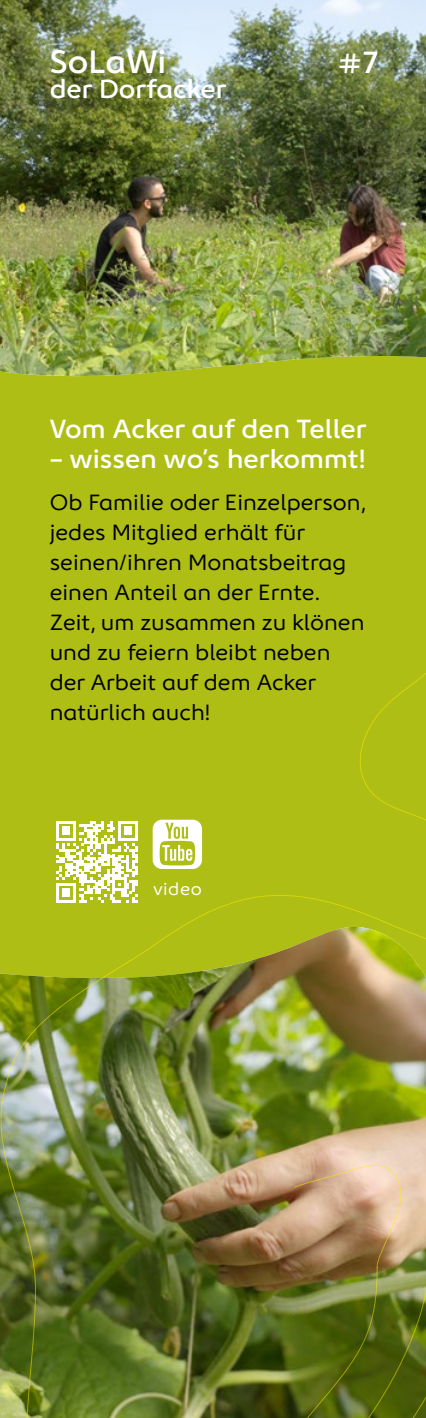
<style>
.page{position:relative;width:426px;height:1418px;background:#fff}
.page>*{position:absolute;margin:0;border:0;box-sizing:border-box;transform-origin:0 0}
.t1{font:600 32.5px "Neio Bunola";color:#fff}
.t2{font:600 26.25px "Neio Bunola";color:#fff}
.t3{font:22px/30px "Neio Bunola";color:#000}
.t4{font:17.5px "Neio Bunola";letter-spacing:.035em;color:#fff}
</style>
<div class="page">
<img style="left:0;top:0;width:425px;height:271px">
<img style="left:0;top:271px;width:425px;height:1146px">
<div style="left:152px;top:819px;width:50px;height:50px;background:#aebe14"></div>
<h1 class="t1" style="left:50px;top:40px;width:118px">SoLaWi</h1>
<p class="t2" style="left:50px;top:71px;width:178px">der Dorfacker</p>
<h1 class="t1" style="left:337px;top:40px;width:42px">#7</h1>
<p class="t2" style="left:50px;top:411px;width:318px">Vom Acker auf den Teller</p>
<p class="t2" style="left:50px;top:441px;width:317px">– wissen wo’s herkommt!</p>
<p class="t3" style="left:50px;top:488px;width:317px">Ob Familie oder Einzelperson, jedes Mitglied erhält für seinen/ihren Monatsbeitrag einen Anteil an der Ernte.<br>Zeit, um zusammen zu klönen und zu feiern bleibt neben der Arbeit auf dem Acker natürlich auch!</p>
<p class="t4" style="left:153px;top:877px;width:50px">video</p>
</div>
